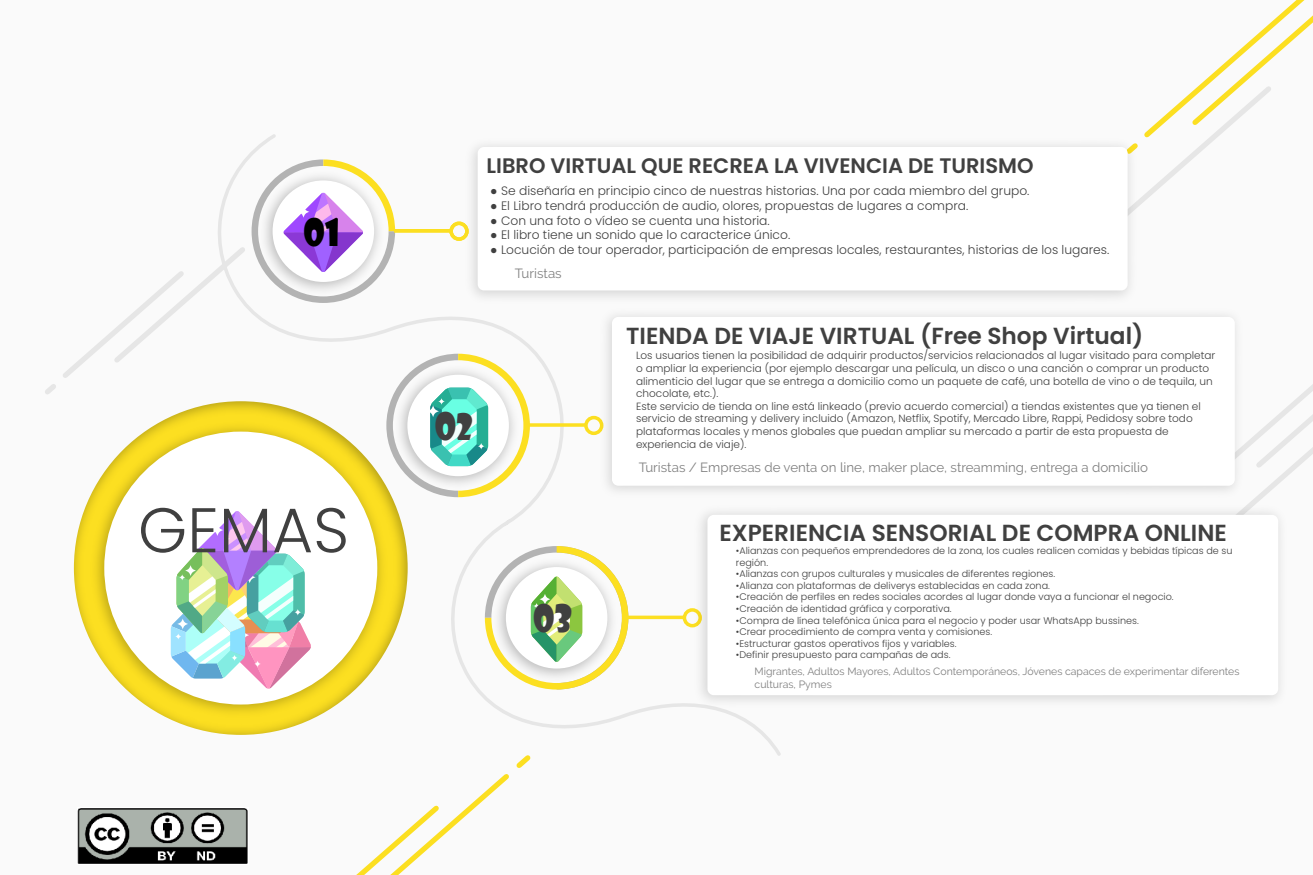
<style>
.page{position:relative;width:1313px;height:875px;background:#fff}
.page>*{position:absolute;margin:0;border:0;box-sizing:border-box;transform-origin:0 0}
.t1{font:300 63px "Poppins";color:#404040}
.t2{font:36.4px "Showcard Gothic";color:#404040}
.t3{font:36.4px "Showcard Gothic";color:#000}
.t4{font:600 23.28px "Poppins";color:#404040}
.t5{font:600 21px "Poppins";color:#404040}
.t6{font:13.3px "Raleway";color:#808080}
.t7{font:300 12.25px "Poppins";color:#404040}
.t8{font:300 10.5px/12.6px "Poppins";color:#404040}
.t9{font:10.5px/12.6px "Raleway";color:#808080}
.t10{font:300 9.62px/11.5px "Poppins";color:#404040}
.s1{font-family:"Arial";font-weight:400}
</style>
<div class="page">
<svg style="left:73px;top:497px;width:126px;height:367px"></svg>
<svg style="left:356px;top:759px;width:174px;height:116px"></svg>
<svg style="left:1248px;top:385px;width:64px;height:115px"></svg>
<svg style="left:1142px;top:0;width:170px;height:203px"></svg>
<svg style="left:199px;top:134px;width:582px;height:625px"></svg>
<svg style="left:530px;top:423px;width:54px;height:4px"></svg>
<div style="left:584px;top:416px;width:19px;height:19px;border:4px solid #fcdf21;border-radius:50%"></div>
<hr style="left:627px;top:616px;width:57px;height:3px;background:#fcdf21">
<div style="left:682px;top:608px;width:20px;height:19px;border:4px solid #fcdf21;border-radius:50%"></div>
<svg style="left:485px;top:546px;width:143px;height:144px"></svg>
<svg style="left:45px;top:159px;width:485px;height:338px"></svg>
<svg style="left:298px;top:206px;width:11px;height:12px"></svg>
<svg style="left:310px;top:217px;width:6px;height:7px"></svg>
<svg style="left:394px;top:229px;width:55px;height:4px"></svg>
<div style="left:449px;top:222px;width:19px;height:19px;border:4px solid #fcdf21;border-radius:50%"></div>
<img style="left:594px;top:309px;width:654px;height:195px">
<div style="left:612px;top:317px;width:622px;height:169px;background:#fff;border-radius:6px"></div>
<img style="left:689px;top:500px;width:594px;height:213px">
<div style="left:707px;top:515px;width:571px;height:180px;background:#fff;border-radius:6px"></div>
<img style="left:459px;top:134px;width:683px;height:175px">
<div style="left:477px;top:147px;width:650px;height:143px;background:#fff;border-radius:6px"></div>
<img style="left:78px;top:808px;width:170px;height:56px">
<h2 class="t3" style="left:303px;top:208px;width:38px">01</h2>
<h1 class="t1" style="left:138px;top:494px;width:213px">GEMAS</h1>
<h3 class="t5" style="left:486px;top:154px;width:548px">LIBRO VIRTUAL QUE RECREA LA VIVENCIA DE TURISMO</h3>
<p class="t7" style="left:490px;top:184px;width:541px"><span class="s1">●</span> Se diseñaría en principio cinco de nuestras historias. Una por cada miembro del grupo.</p>
<p class="t7" style="left:490px;top:199px;width:479px"><span class="s1">●</span> El Libro tendrá producción de audio, olores, propuestas de lugares a compra.</p>
<p class="t7" style="left:490px;top:213px;width:281px"><span class="s1">●</span> Con una foto o vídeo se cuenta una historia.</p>
<p class="t7" style="left:490px;top:228px;width:301px"><span class="s1">●</span> El libro tiene un sonido que lo caracterice único.</p>
<p class="t7" style="left:490px;top:243px;width:620px"><span class="s1">●</span> Locución de tour operador, participación de empresas locales, restaurantes, historias de los lugares.</p>
<p class="t6" style="left:515px;top:265px;width:48px">Turistas</p>
<h2 class="t2" style="left:435px;top:402px;width:40px">02</h2>
<h3 class="t4" style="left:626px;top:322px;width:519px">TIENDA DE VIAJE VIRTUAL (Free Shop Virtual)</h3>
<p class="t8" style="left:636px;top:349px;width:581px">Los usuarios tienen la posibilidad de adquirir productos/servicios relacionados al lugar visitado para completar o ampliar la experiencia (por ejemplo descargar una película, un disco o una canción o comprar un producto alimenticio del lugar que se entrega a domicilio como un paquete de café, una botella de vino o de tequila, un chocolate, etc.).<br>Este servicio de tienda on line está linkeado (previo acuerdo comercial) a tiendas existentes que ya tienen el servicio de streaming y delivery incluido (Amazon, Netflix, Spotify, Mercado Libre, Rappi, Pedidosy sobre todo plataformas locales y menos globales que puedan ampliar su mercado a partir de esta propuesta de experiencia de viaje).</p>
<p class="t6" style="left:638px;top:460px;width:511px">Turistas / Empresas de venta on line, maker place, streamming, entrega a domicilio</p>
<h2 class="t2" style="left:533px;top:595px;width:41px">03</h2>
<h3 class="t4" style="left:719px;top:519px;width:509px">EXPERIENCIA SENSORIAL DE COMPRA ONLINE</h3>
<p class="t10" style="left:736px;top:545px;width:498px">•Alianzas con pequeños emprendedores de la zona, los cuales realicen comidas y bebidas típicas de su región.</p>
<p class="t10" style="left:736px;top:568px;width:321px">•Alianzas con grupos culturales y musicales de diferentes regiones.</p>
<p class="t10" style="left:736px;top:580px;width:315px">•Alianza con plataformas de deliverys establecidas en cada zona.</p>
<p class="t10" style="left:736px;top:591px;width:439px">•Creación de perfiles en redes sociales acordes al lugar donde vaya a funcionar el negocio.</p>
<p class="t10" style="left:736px;top:603px;width:217px">•Creación de identidad gráfica y corporativa.</p>
<p class="t10" style="left:736px;top:614px;width:404px">•Compra de línea telefónica única para el negocio y poder usar WhatsApp bussines.</p>
<p class="t10" style="left:736px;top:626px;width:258px">•Crear procedimiento de compra venta y comisiones.</p>
<p class="t10" style="left:736px;top:638px;width:222px">•Estructurar gastos operativos fijos y variables.</p>
<p class="t10" style="left:736px;top:649px;width:216px">•Definir presupuesto para campañas de ads.</p>
<p class="t9" style="left:754px;top:665px;width:486px">Migrantes, Adultos Mayores, Adultos Contemporáneos, Jóvenes capaces de experimentar diferentes culturas, Pymes</p>
</div>
